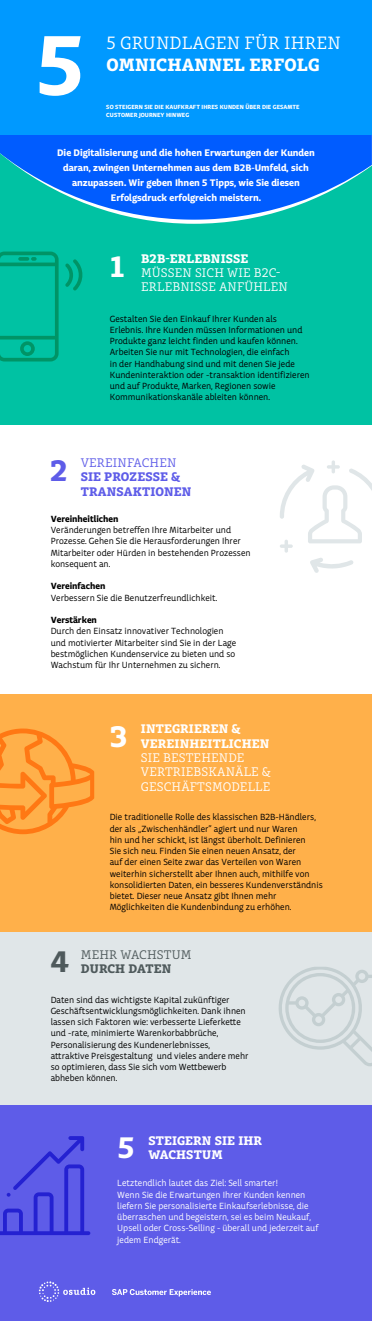
<style>
.page{position:relative;width:372px;height:1321px;background:#fff}
.page>*{position:absolute;margin:0;border:0;box-sizing:border-box;transform-origin:0 0}
.t1{font:700 88.75px "Charlie Std";color:#fff}
.t2{font:700 31.25px "Charlie Std";color:#fff}
.t3{font:700 31.25px "Charlie Std";color:#4f5a5c}
.t4{font:700 31.25px "Charlie Std";color:#5e5ce8}
.t5{font:18.75px "Charlie Std";letter-spacing:.01em;color:#fff}
.t6{font:700 18.75px "Charlie Std";letter-spacing:.01em;color:#fff}
.t7{font:13.12px/14.4px "Charlie Std";letter-spacing:.01em;color:#fff}
.t8{font:700 13.12px/14.4px "Charlie Std";letter-spacing:.01em;color:#fff}
.t9{font:700 13.12px/14.4px "Charlie Std";letter-spacing:.01em;color:#5e5ce8}
.t10{font:13.12px "Charlie Std";letter-spacing:.01em;color:#5e5ce8}
.t11{font:13.12px "Charlie Std";letter-spacing:.01em;color:#4f5a5c}
.t12{font:700 13.12px "Charlie Std";letter-spacing:.01em;color:#4f5a5c}
.t13{font:700 10px/15px "Echo Std";color:#fff;text-align:center}
.t14{font:9.38px/11.2px "Echo Std";color:#000}
.t15{font:9.38px/11.2px "Echo Std";color:#fff}
.t16{font:700 9.38px "Echo Std";color:#000}
.t17{font:700 6.25px/7.5px "Echo Std";color:#fff}
</style>
<div class="page">
<div style="left:0;top:135px;width:372px;height:18px;background:#005cff"></div>
<svg style="left:0;top:153px;width:372px;height:272px;background:#03afb5"></svg>
<div style="left:0;top:694px;width:372px;height:241px;background:#ffb04a"></div>
<div style="left:0;top:932px;width:372px;height:174px;background:#e0e6e8"></div>
<div style="left:0;top:1106px;width:372px;height:215px;background:#5e5ce8"></div>
<div style="left:0;top:0;width:372px;height:135px;background:#09f"></div>
<svg style="left:0;top:251px;width:59px;height:110px;background:#00b896"></svg>
<svg style="left:65px;top:259px;width:19px;height:31px"></svg>
<svg style="left:310px;top:558px;width:44px;height:15px"></svg>
<svg style="left:280px;top:460px;width:92px;height:83px"></svg>
<hr style="left:327px;top:465px;width:13px;height:4px;background:#e0e6e8;border-radius:2px">
<svg style="left:284px;top:540px;width:4px;height:13px"></svg>
<hr style="left:280px;top:544px;width:13px;height:4px;background:#e0e6e8;border-radius:2px">
<svg style="left:0;top:728px;width:94px;height:106px"></svg>
<svg style="left:278px;top:967px;width:94px;height:99px"></svg>
<svg style="left:0;top:1136px;width:90px;height:99px"></svg>
<svg style="left:39px;top:1281px;width:56px;height:21px"></svg>
<svg style="left:112px;top:1289px;width:99px;height:7px"></svg>
<h1 class="t1" style="left:37px;top:15px;width:48px">5</h1>
<h3 class="t5" style="left:106px;top:32px;width:236px">5 GRUNDLAGEN FÜR IHREN</h3>
<h3 class="t6" style="left:106px;top:54px;width:215px">OMNICHANNEL ERFOLG</h3>
<p class="t17" style="left:106px;top:103px;width:195px">SO STEIGERN SIE DIE KAUFKRAFT IHRES KUNDEN ÜBER DIE GESAMTE<br>CUSTOMER JOURNEY HINWEG</p>
<p class="t13" style="left:57px;top:144px;width:259px">Die Digitalisierung und die hohen Erwartungen der Kunden daran, zwingen Unternehmen aus dem B2B-Umfeld, sich anzupassen. Wir geben Ihnen 5 Tipps, wie Sie diesen Erfolgsdruck erfolgreich meistern.</p>
<h2 class="t2" style="left:111px;top:248px;width:15px">1</h2>
<h3 class="t8" style="left:141px;top:251px;width:109px">B2B-ERLEBNISSE</h3>
<h3 class="t7" style="left:141px;top:266px;width:148px">MÜSSEN SICH WIE B2C-<br>ERLEBNISSE ANFÜHLEN</h3>
<p class="t14" style="left:110px;top:312px;width:201px">Gestalten Sie den Einkauf Ihrer Kunden als Erlebnis. Ihre Kunden müssen Informationen und Produkte ganz leicht finden und kaufen können.<br>Arbeiten Sie nur mit Technologien, die einfach<br>in der Handhabung sind und mit denen Sie jede Kundeninteraktion oder -transaktion identifizieren und auf Produkte, Marken, Regionen sowie Kommunikationskanäle ableiten können.</p>
<h2 class="t4" style="left:50px;top:452px;width:19px">2</h2>
<h3 class="t10" style="left:81px;top:455px;width:97px">VEREINFACHEN</h3>
<h3 class="t9" style="left:81px;top:470px;width:112px">SIE PROZESSE &amp;<br>TRANSAKTIONEN</h3>
<p class="t16" style="left:51px;top:512px;width:69px">Vereinheitlichen</p>
<p class="t14" style="left:51px;top:524px;width:201px">Veränderungen betreffen Ihre Mitarbeiter und Prozesse. Gehen Sie die Herausforderungen Ihrer Mitarbeiter oder Hürden in bestehenden Prozessen konsequent an.</p>
<p class="t16" style="left:51px;top:579px;width:56px">Vereinfachen</p>
<p class="t14" style="left:51px;top:591px;width:168px">Verbessern Sie die Benutzerfreundlichkeit.</p>
<p class="t16" style="left:51px;top:613px;width:48px">Verstärken</p>
<p class="t14" style="left:51px;top:625px;width:187px">Durch den Einsatz innovativer Technologien und motivierter Mitarbeiter sind Sie in der Lage bestmöglichen Kundenservice zu bieten und so Wachstum für Ihr Unternehmen zu sichern.</p>
<h2 class="t2" style="left:110px;top:718px;width:19px">3</h2>
<h3 class="t8" style="left:141px;top:722px;width:130px">INTEGRIEREN &amp;<br>VEREINHEITLICHEN</h3>
<h3 class="t7" style="left:141px;top:750px;width:131px">SIE BESTEHENDE<br>VERTRIEBSKANÄLE &amp;<br>GESCHÄFTSMODELLE</h3>
<p class="t14" style="left:110px;top:811px;width:215px">Die traditionelle Rolle des klassischen B2B-Händlers, der als „Zwischenhändler“ agiert und nur Waren<br>hin und her schickt, ist längst überholt. Definieren<br>Sie sich neu. Finden Sie einen neuen Ansatz, der<br>auf der einen Seite zwar das Verteilen von Waren weiterhin sicherstellt aber Ihnen auch, mithilfe von konsolidierten Daten, ein besseres Kundenverständnis bietet. Dieser neue Ansatz gibt Ihnen mehr Möglichkeiten die Kundenbindung zu erhöhen.</p>
<h2 class="t3" style="left:51px;top:944px;width:20px">4</h2>
<h3 class="t11" style="left:81px;top:947px;width:112px">MEHR WACHSTUM</h3>
<h3 class="t12" style="left:81px;top:961px;width:92px">DURCH DATEN</h3>
<p class="t14" style="left:51px;top:993px;width:199px">Daten sind das wichtigste Kapital zukünftiger Geschäftsentwicklungsmöglichkeiten. Dank ihnen lassen sich Faktoren wie: verbesserte Lieferkette und -rate, minimierte Warenkorbabbrüche, Personalisierung des Kundenerlebnisses, attraktive Preisgestaltung und vieles andere mehr so optimieren, dass Sie sich vom Wettbewerb abheben können.</p>
<h3 class="t8" style="left:148px;top:1133px;width:115px">STEIGERN SIE IHR<br>WACHSTUM</h3>
<h2 class="t2" style="left:118px;top:1130px;width:18px">5</h2>
<p class="t15" style="left:117px;top:1177px;width:203px">Letztendlich lautet das Ziel: Sell smarter!<br>Wenn Sie die Erwartungen Ihrer Kunden kennen liefern Sie personalisierte Einkaufserlebnisse, die überraschen und begeistern, sei es beim Neukauf, Upsell oder Cross-Selling - überall und jederzeit auf jedem Endgerät.</p>
</div>
